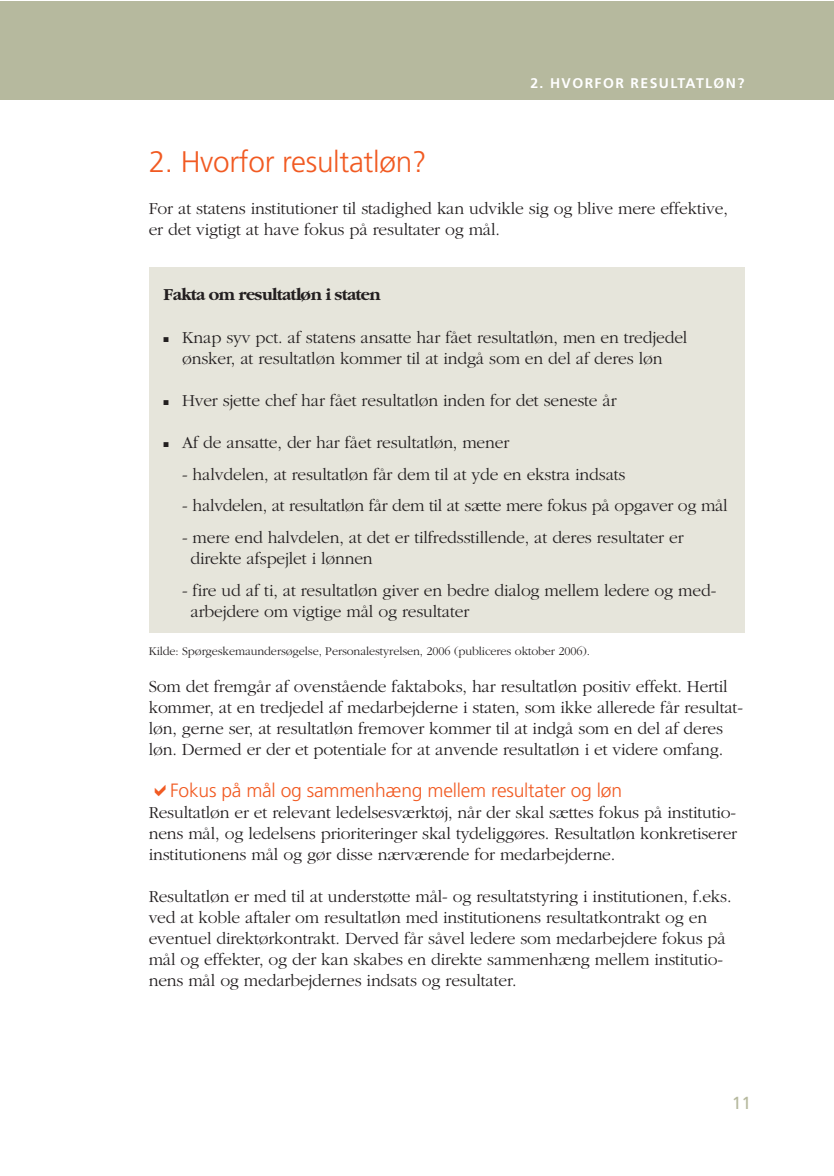
<style>
.page{position:relative;width:834px;height:1176px;background:#fff}
.page>*{position:absolute;margin:0;border:0;box-sizing:border-box;transform-origin:0 0}
.t1{font:300 29.75px "Frutiger";letter-spacing:-.01em;color:#f15a22}
.t2{font:300 19.25px "Frutiger";letter-spacing:-.01em;color:#f15a22}
.t3{font:300 17.5px/21px "Garamond";letter-spacing:-.01em;color:#231f20}
.t4{font:700 17.5px "Garamond";letter-spacing:-.04em;color:#231f20}
.t5{font:17.5px "Frutiger";color:#b6b99e}
.t6{font:700 14px "Frutiger";letter-spacing:.1em;color:#fff}
.t7{font:300 12.25px "Garamond";letter-spacing:-.01em;color:#231f20}
</style>
<div class="page">
<div style="left:149px;top:267px;width:595px;height:366px;background:#e6e5db"></div>
<div style="left:0;top:1px;width:833px;height:99px;background:#b6b99e"></div>
<p class="t6" style="left:530px;top:78px;width:215px">2. HVORFOR RESULTATLØN?</p>
<h1 class="t1" style="left:149px;top:150px;width:279px">2. Hvorfor resultatløn?</h1>
<p class="t3" style="left:149px;top:199px;width:580px">For at statens institutioner til stadighed kan udvikle sig og blive mere effektive, er det vigtigt at have fokus på resultater og mål.</p>
<p class="t4" style="left:164px;top:287px;width:219px">Fakta om resultatløn i staten</p>
<p class="t3" style="left:164px;top:329px;width:525px;text-align:center">■ Knap syv pct. af statens ansatte har fået resultatløn, men en tredjedel ønsker, at resultatløn kommer til at indgå som en del af deres løn</p>
<p class="t3" style="left:164px;top:392px;width:454px">■ Hver sjette chef har fået resultatløn inden for det seneste år</p>
<p class="t3" style="left:164px;top:434px;width:347px">■ Af de ansatte, der har fået resultatløn, mener</p>
<p class="t3" style="left:182px;top:465px;width:445px">- halvdelen, at resultatløn får dem til at yde en ekstra indsats</p>
<p class="t3" style="left:182px;top:497px;width:547px">- halvdelen, at resultatløn får dem til at sætte mere fokus på opgaver og mål</p>
<p class="t3" style="left:190px;top:528px;width:494px;text-indent:-8px">- mere end halvdelen, at det er tilfredsstillende, at deres resultater er direkte afspejlet i lønnen</p>
<p class="t3" style="left:190px;top:581px;width:527px;text-indent:-8px">- fire ud af ti, at resultatløn giver en bedre dialog mellem ledere og med&shy;arbejdere om vigtige mål og resultater</p>
<p class="t7" style="left:149px;top:646px;width:443px">Kilde: Spørgeskemaundersøgelse, Personalestyrelsen, 2006 (publiceres oktober 2006).</p>
<p class="t3" style="left:149px;top:677px;width:595px">Som det fremgår af ovenstående faktaboks, har resultatløn positiv effekt. Hertil kommer, at en tredjedel af medarbejderne i staten, som ikke allerede får resultat&shy;løn, gerne ser, at resultatløn fremover kommer til at indgå som en del af deres løn. Dermed er der et potentiale for at anvende resultatløn i et videre omfang.</p>
<p class="t2" style="left:170px;top:782px;width:453px">Fokus på mål og sammenhæng mellem resultater og løn</p>
<p class="t3" style="left:149px;top:803px;width:590px;text-align:justify">Resultatløn er et relevant ledelsesværktøj, når der skal sættes fokus på institutio&shy;nens mål, og ledelsens prioriteringer skal tydeliggøres. Resultatløn konkretiserer institutionens mål og gør disse nærværende for medarbejderne.</p>
<p class="t3" style="left:149px;top:887px;width:584px">Resultatløn er med til at understøtte mål- og resultatstyring i institutionen, f.eks. ved at koble aftaler om resultatløn med institutionens resultatkontrakt og en eventuel direktørkontrakt. Derved får såvel ledere som medarbejdere fokus på mål og effekter, og der kan skabes en direkte sammenhæng mellem institutio&shy;nens mål og medarbejdernes indsats og resultater.</p>
<p class="t5" style="left:731px;top:1096px;width:21px">11</p>
</div>
